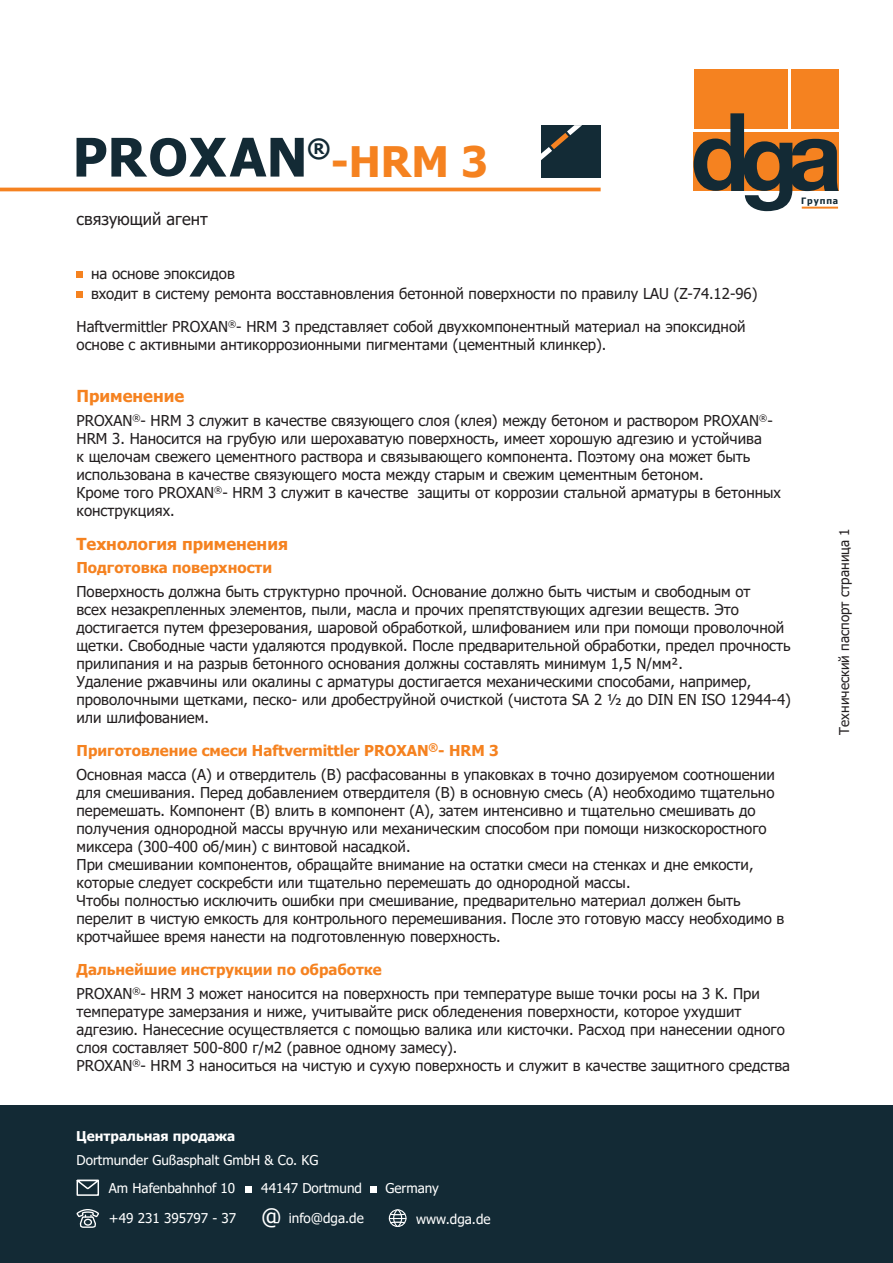
<style>
.page{position:relative;width:893px;height:1263px;background:#fff}
.page>*{position:absolute;margin:0;border:0;box-sizing:border-box;transform-origin:0 0}
.t1{font:700 42px "Tahoma";color:#f58220}
.t2{font:700 25.35px "Tahoma";color:#132a35}
.t3{font:700 16.5px "Tahoma";color:#f58220}
.t4{font:16.5px "Tahoma";color:#231f20}
.t5{font:15px/18px "Tahoma";color:#231f20}
.t6{font:700 15px "Tahoma";color:#f58220}
.t7{font:13.5px/28.2px "Tahoma";color:#fff}
.t8{font:13.5px "Tahoma";color:#231f20}
.t9{font:700 13.5px "Tahoma";color:#fff}
.t10{font:700 8.85px "Tahoma";letter-spacing:.1em;color:#132a35}
.s1{font-size:22.5px}
</style>
<div class="page">
<div style="left:694px;top:69px;width:93px;height:59px;background:#f58220"></div>
<div style="left:791px;top:69px;width:48px;height:59px;background:#f58220"></div>
<svg style="left:694px;top:113px;width:145px;height:98px"></svg>
<hr style="left:0;top:188px;width:601px;height:3px;background:#f58220">
<div style="left:541px;top:125px;width:60px;height:52px;background:#132b36"></div>
<svg style="left:541px;top:125px;width:41px;height:35px"></svg>
<svg style="left:77px;top:272px;width:6px;height:6px"></svg>
<svg style="left:77px;top:292px;width:6px;height:6px"></svg>
<svg style="left:77px;top:138px;width:227px;height:39px"></svg>
<div style="left:0;top:1106px;width:893px;height:157px;background:#132a35"></div>
<svg style="left:77px;top:1180px;width:22px;height:16px"></svg>
<div style="left:245px;top:1186px;width:6px;height:7px;background:#fff"></div>
<svg style="left:77px;top:1209px;width:22px;height:19px"></svg>
<div style="left:371px;top:1186px;width:6px;height:7px;background:#fff"></div>
<div style="left:389px;top:1209px;width:17px;height:18px;border:1px solid #fff;border-radius:50%"></div>
<div style="left:393px;top:1209px;width:9px;height:18px;border:1px solid #fff;border-radius:50%"></div>
<svg style="left:389px;top:1212px;width:17px;height:12px"></svg>
<p class="t4" style="left:77px;top:208px;width:133px">связующий агент</p>
<h2 class="t2" style="left:307px;top:131px;width:25px">®</h2>
<h1 class="t1" style="left:331px;top:132px;width:159px">-HRM 3</h1>
<p class="t10" style="left:801px;top:195px;width:38px">Группа</p>
<p class="t5" style="left:91px;top:265px;width:668px;line-height:20px">на основе эпоксидов<br>входит в систему ремонта восставновления бетонной поверхности по правилу LAU (Z-74.12-96)</p>
<p class="t5" style="left:77px;top:318px;width:671px">Haftvermittler PROXAN<sup>®</sup>- HRM 3 представляет собой двухкомпонентный материал на эпоксидной основе с активными антикоррозионными пигментами (цементный клинкер).</p>
<p class="t3" style="left:77px;top:384px;width:109px">Применение</p>
<p class="t5" style="left:77px;top:412px;width:706px">PROXAN<sup>®</sup>- HRM 3 служит в качестве связующего слоя (клея) между бетоном и раствором PROXAN<sup>®</sup>- HRM 3. Наносится на грубую или шерохаватую поверхность, имеет хорошую адгезию и устойчива<br>к щелочам свежего цементного раствора и связывающего компонента. Поэтому она может быть использована в качестве связующего моста между старым и свежим цементным бетоном.<br>Кроме того PROXAN<sup>®</sup>- HRM 3 служит в качестве защиты от коррозии стальной арматуры в бетонных конструкциях.</p>
<p class="t3" style="left:76px;top:532px;width:213px">Технология применения</p>
<p class="t5" style="left:76px;top:583px;width:716px">Поверхность должна быть структурно прочной. Основание должно быть чистым и свободным от<br>всех незакрепленных элементов, пыли, масла и прочих препятствующих адгезии веществ. Это достигается путем фрезерования, шаровой обработкой, шлифованием или при помощи проволочной щетки. Свободные части удаляются продувкой. После предварительной обработки, предел прочность прилипания и на разрыв бетонного основания должны составлять минимум 1,5 N/мм².<br>Удаление ржавчины или окалины с арматуры достигается механическими способами, например, проволочными щетками, песко- или дробеструйной очисткой (чистота SA 2 ½ до DIN EN ISO 12944-4) или шлифованием.</p>
<p class="t6" style="left:76px;top:557px;width:197px">Подготовка поверхности</p>
<p class="t6" style="left:77px;top:740px;width:424px">Приготовление смеси Haftvermittler PROXAN<sup>®</sup>- HRM 3</p>
<p class="t5" style="left:77px;top:766px;width:709px">Основная масса (А) и отвердитель (В) расфасованны в упаковках в точно дозируемом соотношении для смешивания. Перед добавлением отвердителя (В) в основную смесь (А) необходимо тщательно перемешать. Компонент (В) влить в компонент (А), затем интенсивно и тщательно смешивать до получения однородной массы вручную или механическим способом при помощи низкоскоростного миксера (300-400 об/мин) с винтовой насадкой.<br>При смешивании компонентов, обращайте внимание на остатки смеси на стенках и дне емкости, которые следует соскребсти или тщательно перемешать до однородной массы.<br>Чтобы полностью исключить ошибки при смешивание, предварительно материал должен быть перелит в чистую емкость для контрольного перемешивания. После это готовую массу необходимо в кротчайшее время нанести на подготовленную поверхность.</p>
<p class="t6" style="left:77px;top:959px;width:307px">Дальнейшие инструкции по обработке</p>
<p class="t5" style="left:77px;top:985px;width:715px">PROXAN<sup>®</sup>- HRM 3 может наносится на поверхность при температуре выше точки росы на 3 K. При температуре замерзания и ниже, учитывайте риск обледенения поверхности, которое ухудшит адгезию. Нанесесние осуществляется с помощью валика или кисточки. Расход при нанесении одного слоя составляет 500-800 г/м2 (равное одному замесу).<br>PROXAN<sup>®</sup>- HRM 3 наноситься на чистую и сухую поверхность и служит в качестве защитного средства</p>
<p class="t8" style="left:835px;top:735px;width:208px;rotate:-90deg">Технический паспорт страница 1</p>
<p class="t9" style="left:76px;top:1127px;width:160px">Центральная продажа</p>
<p class="t7" style="left:109px;top:1146px;width:211px;text-indent:-32px">Dortmunder Gußasphalt GmbH &amp; Co. KG<br>Am Hafenbahnhof 10</p>
<p class="t7" style="left:261px;top:1175px;width:102px">44147 Dortmund</p>
<p class="t7" style="left:109px;top:1205px;width:256px">+49 231 395797 - 37 <span class="s1">@</span> info@dga.de</p>
<p class="t7" style="left:385px;top:1175px;width:55px">Germany</p>
<p class="t7" style="left:416px;top:1205px;width:76px">www.dga.de</p>
</div>
